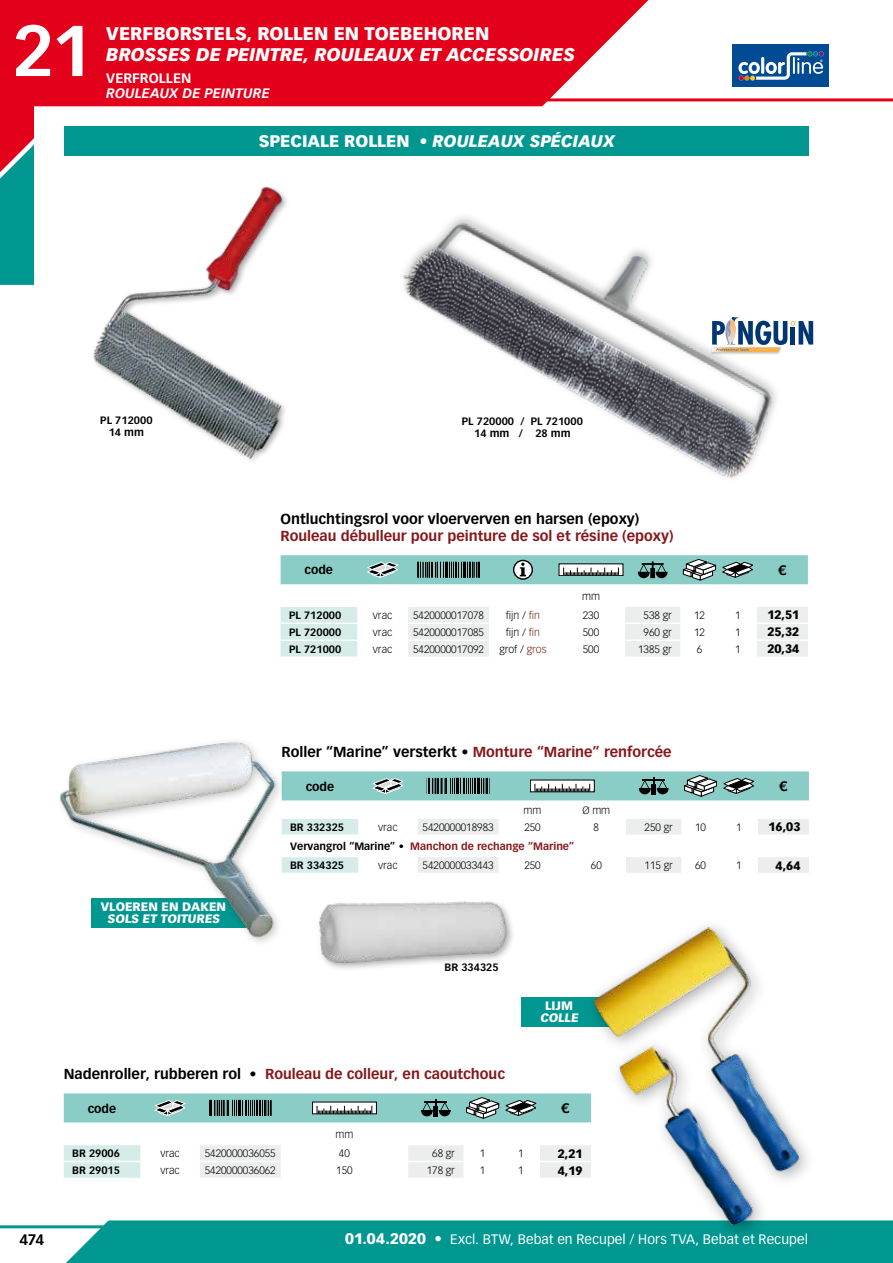
<style>
.page{position:relative;width:893px;height:1263px;background:#fff}
.page>*{position:absolute;margin:0;border:0;box-sizing:border-box;transform-origin:0 0}
.t1{font:700 70.5px "Vectora LT Std";color:#fff}
.t2{font:italic 900 18px "Vectora LT Std";letter-spacing:-.005em;color:#fff}
.t3{font:900 18px "Vectora LT Std";color:#fff}
.t4{font:italic 900 16.5px "Vectora LT Std";color:#fff}
.t5{font:700 15px "Vectora LT Std";color:#000}
.t6{font:700 14.25px "Vectora LT Std";color:#86181b}
.t7{font:700 14.25px "Vectora LT Std";color:#000}
.t8{font:13.5px "Vectora LT Std";letter-spacing:.005em;color:#fff}
.t9{font:italic 700 13.5px "Vectora LT Std";letter-spacing:.01em;color:#fff}
.t10{font:700 13.5px "Vectora LT Std";letter-spacing:.005em;color:#fff}
.t11{font:700 13.5px "Vectora LT Std";color:#000}
.t12{font:900 12px/12px "Vectora LT Std";color:#fff;text-align:center}
.t13{font:900 12px "Vectora LT Std";color:#000}
.t14{font:700 12px "Vectora LT Std";color:#000}
.t15{font:300 10.5px "Vectora LT Std";color:#000}
.t16{font:700 10.5px/12px "Vectora LT Std";color:#000;text-align:center}
.s1{font-style:normal}
.s2{color:#712317}
.s3{color:#86181b}
.s4{color:#000}
.s5{font-weight:900;font-size:15px}
.s6{font-size:15px}
</style>
<div class="page">
<svg style="left:0;top:0;width:670px;height:106px;background:#e51c33"></svg>
<svg style="left:45px;top:1220px;width:848px;height:43px;background:#109d97"></svg>
<svg style="left:0;top:32px;width:34px;height:253px;background:#735059"></svg>
<hr style="left:0;top:98px;width:893px;height:3px;background:#e2001a">
<hr style="left:0;top:1225px;width:893px;height:3px;background:#009790">
<div style="left:732px;top:45px;width:97px;height:42px;background:#004b93"></div>
<svg style="left:738px;top:51px;width:86px;height:30px"></svg>
<svg style="left:803px;top:321px;width:10px;height:24px"></svg>
<div style="left:65px;top:126px;width:744px;height:30px;background:#009790"></div>
<img style="left:93px;top:186px;width:194px;height:275px">
<img style="left:402px;top:216px;width:401px;height:262px">
<svg style="left:286px;top:771px;width:523px;height:102px"></svg>
<img style="left:319px;top:901px;width:191px;height:68px">
<div style="left:55px;top:737px;width:231px;height:210px;background:#000;opacity:.25"></div>
<img style="left:55px;top:742px;width:227px;height:199px">
<div style="left:521px;top:997px;width:101px;height:29px;background:#009790"></div>
<div style="left:583px;top:917px;width:233px;height:325px;background:#000;opacity:.35"></div>
<img style="left:582px;top:922px;width:226px;height:311px">
<svg style="left:281px;top:555px;width:527px;height:102px"></svg>
<hr style="left:540px;top:1178px;width:51px;height:1px;background:#fff">
<svg style="left:64px;top:1093px;width:527px;height:85px"></svg>
<h1 class="t1" style="left:13px;top:8px;width:82px">21</h1>
<h2 class="t3" style="left:106px;top:22px;width:385px">VERFBORSTELS, ROLLEN EN TOEBEHOREN</h2>
<h2 class="t2" style="left:106px;top:43px;width:470px">BROSSES DE PEINTRE, ROULEAUX ET ACCESSOIRES</h2>
<p class="t10" style="left:106px;top:70px;width:87px">VERFROLLEN</p>
<p class="t9" style="left:106px;top:85px;width:165px">ROULEAUX DE PEINTURE</p>
<h3 class="t4" style="left:259px;top:131px;width:358px"><span class="s1">SPECIALE ROLLEN •</span> ROULEAUX SPÉCIAUX</h3>
<p class="t16" style="left:100px;top:415px;width:54px">PL 712000<br>14 mm</p>
<p class="t12" style="left:101px;top:901px;width:127px">VLOEREN EN DAKEN<br>SOLS ET TOITURES</p>
<p class="t16" style="left:462px;top:415px;width:123px">PL 720000 / PL 721000<br>14 mm / 28 mm</p>
<h3 class="t7" style="left:281px;top:510px;width:360px">Ontluchtingsrol voor vloerverven en harsen (epoxy)</h3>
<h3 class="t6" style="left:281px;top:527px;width:394px">Rouleau débulleur pour peinture de sol et résine (epoxy)</h3>
<p class="t14" style="left:305px;top:563px;width:30px">code</p>
<p class="t11" style="left:778px;top:562px;width:9px">€</p>
<p class="t15" style="left:582px;top:590px;width:19px">mm</p>
<p class="t16" style="left:289px;top:609px;width:54px">PL 712000</p>
<p class="t15" style="left:373px;top:609px;width:21px">vrac</p>
<p class="t15" style="left:413px;top:609px;width:72px">5420000017078</p>
<p class="t15" style="left:506px;top:609px;width:36px">fijn / <span class="s2">fin</span></p>
<p class="t15" style="left:583px;top:609px;width:18px">230</p>
<p class="t15" style="left:644px;top:609px;width:30px">538 gr</p>
<p class="t15" style="left:694px;top:609px;width:12px">12</p>
<p class="t15" style="left:735px;top:609px;width:7px">1</p>
<p class="t13" style="left:767px;top:608px;width:33px">12,51</p>
<p class="t16" style="left:289px;top:626px;width:54px">PL 720000</p>
<p class="t15" style="left:373px;top:626px;width:21px">vrac</p>
<p class="t15" style="left:413px;top:626px;width:72px">5420000017085</p>
<p class="t15" style="left:506px;top:626px;width:36px">fijn / <span class="s2">fin</span></p>
<p class="t15" style="left:583px;top:626px;width:18px">500</p>
<p class="t15" style="left:644px;top:626px;width:30px">960 gr</p>
<p class="t15" style="left:694px;top:626px;width:12px">12</p>
<p class="t15" style="left:735px;top:626px;width:7px">1</p>
<p class="t13" style="left:767px;top:625px;width:33px">25,32</p>
<p class="t16" style="left:289px;top:643px;width:54px">PL 721000</p>
<p class="t15" style="left:373px;top:643px;width:21px">vrac</p>
<p class="t15" style="left:413px;top:643px;width:72px">5420000017092</p>
<p class="t15" style="left:499px;top:643px;width:49px">grof / <span class="s2">gros</span></p>
<p class="t15" style="left:583px;top:643px;width:18px">500</p>
<p class="t15" style="left:638px;top:643px;width:35px">1385 gr</p>
<p class="t15" style="left:697px;top:643px;width:7px">6</p>
<p class="t15" style="left:735px;top:643px;width:7px">1</p>
<p class="t13" style="left:767px;top:642px;width:33px">20,34</p>
<h3 class="t7" style="left:282px;top:743px;width:391px">Roller “Marine” versterkt • <span class="s3">Monture “Marine” renforcée</span></h3>
<p class="t14" style="left:306px;top:779px;width:30px">code</p>
<p class="t11" style="left:779px;top:778px;width:9px">€</p>
<p class="t15" style="left:524px;top:804px;width:19px">mm</p>
<p class="t15" style="left:582px;top:804px;width:29px">Ø mm</p>
<p class="t16" style="left:290px;top:821px;width:56px">BR 332325</p>
<p class="t15" style="left:378px;top:821px;width:21px">vrac</p>
<p class="t15" style="left:423px;top:821px;width:72px">5420000018983</p>
<p class="t15" style="left:524px;top:821px;width:18px">250</p>
<p class="t15" style="left:594px;top:821px;width:7px">8</p>
<p class="t15" style="left:645px;top:821px;width:30px">250 gr</p>
<p class="t15" style="left:695px;top:821px;width:12px">10</p>
<p class="t15" style="left:736px;top:821px;width:7px">1</p>
<p class="t13" style="left:768px;top:819px;width:33px">16,03</p>
<p class="t16" style="left:290px;top:836px;width:286px;line-height:19.2px;text-align:left">Vervangrol “Marine” • <span class="s3">Manchon de rechange “Marine”<br></span>BR 334325</p>
<p class="t15" style="left:378px;top:859px;width:21px">vrac</p>
<p class="t15" style="left:423px;top:859px;width:72px">5420000033443</p>
<p class="t15" style="left:524px;top:859px;width:18px">250</p>
<p class="t15" style="left:591px;top:859px;width:12px">60</p>
<p class="t15" style="left:645px;top:859px;width:30px">115 gr</p>
<p class="t15" style="left:695px;top:859px;width:12px">60</p>
<p class="t15" style="left:736px;top:859px;width:7px">1</p>
<p class="t13" style="left:776px;top:858px;width:26px">4,64</p>
<p class="t16" style="left:445px;top:961px;width:56px">BR 334325</p>
<p class="t12" style="left:540px;top:999px;width:42px">LIJM<br>COLLE</p>
<h3 class="t6" style="left:64px;top:1065px;width:443px"><span class="s4">Nadenroller, rubberen rol •</span> Rouleau de colleur, en caoutchouc</h3>
<p class="t14" style="left:88px;top:1101px;width:30px">code</p>
<p class="t11" style="left:562px;top:1100px;width:9px">€</p>
<p class="t15" style="left:335px;top:1128px;width:19px">mm</p>
<p class="t16" style="left:72px;top:1147px;width:49px">BR 29006</p>
<p class="t15" style="left:160px;top:1147px;width:21px">vrac</p>
<p class="t15" style="left:205px;top:1147px;width:72px">5420000036055</p>
<p class="t15" style="left:339px;top:1147px;width:12px">40</p>
<p class="t15" style="left:432px;top:1147px;width:24px">68 gr</p>
<p class="t15" style="left:480px;top:1147px;width:7px">1</p>
<p class="t15" style="left:518px;top:1147px;width:7px">1</p>
<p class="t13" style="left:558px;top:1146px;width:26px">2,21</p>
<p class="t16" style="left:72px;top:1164px;width:49px">BR 29015</p>
<p class="t15" style="left:160px;top:1164px;width:21px">vrac</p>
<p class="t15" style="left:205px;top:1164px;width:72px">5420000036062</p>
<p class="t15" style="left:336px;top:1164px;width:18px">150</p>
<p class="t15" style="left:427px;top:1164px;width:30px">178 gr</p>
<p class="t15" style="left:480px;top:1164px;width:7px">1</p>
<p class="t15" style="left:518px;top:1164px;width:7px">1</p>
<p class="t13" style="left:558px;top:1163px;width:26px">4,19</p>
<h3 class="t5" style="left:19px;top:1230px;width:26px">474</h3>
<p class="t8" style="left:345px;top:1232px;width:464px"><span class="s5">01.04.2020</span> <span class="s6">•</span> Excl. BTW, Bebat en Recupel / Hors TVA, Bebat et Recupel</p>
</div>
